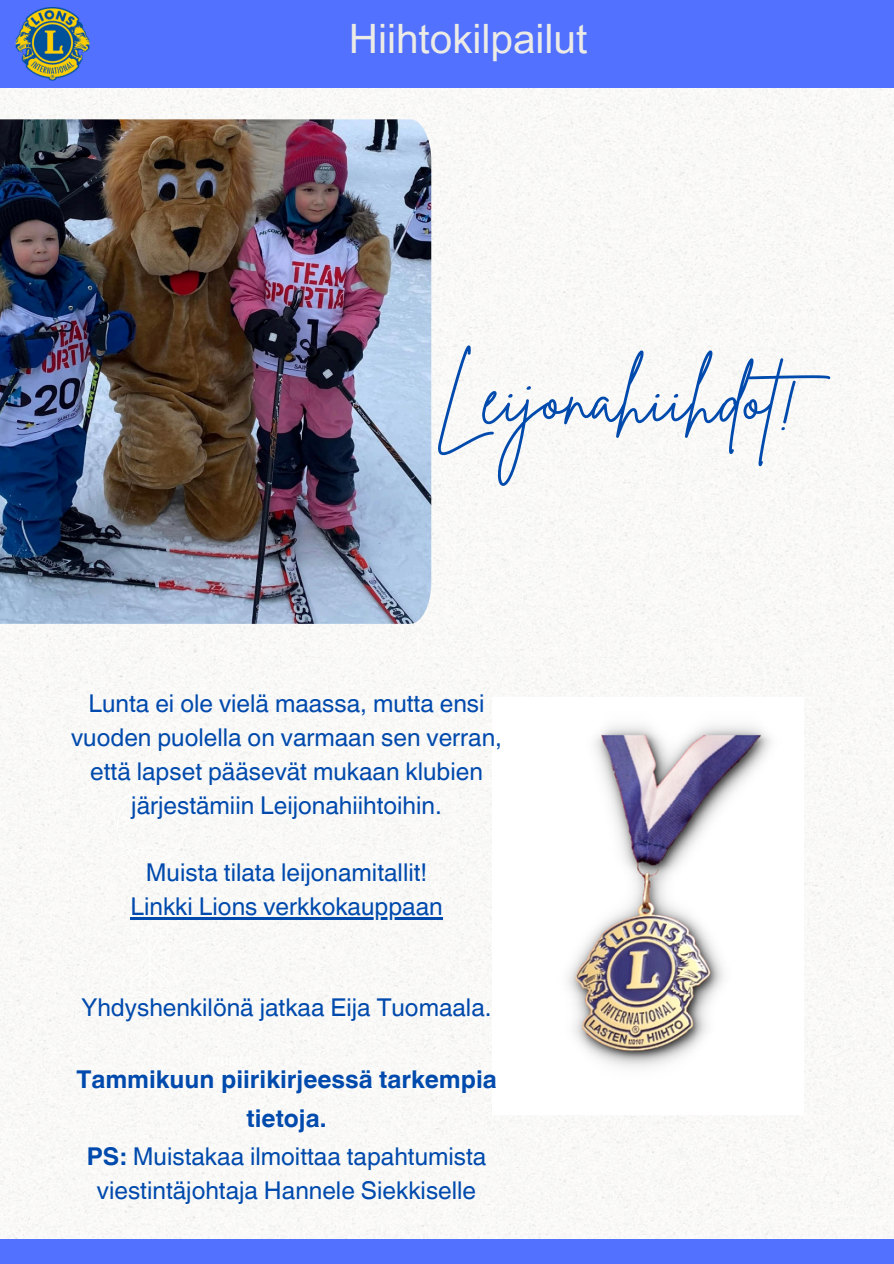
<style>
.page{position:relative;width:894px;height:1264px;background:#fff}
.page>*{position:absolute;margin:0;border:0;box-sizing:border-box;transform-origin:0 0}
.t1{font:73.5px "Brittany Signature";color:#004aad}
.t2{font:40.5px "Arial MT Pro";color:#ecebe6}
.t3{font:24.45px/33.8px "Helvetica World";color:#004aad;text-align:center}
.t4{font:700 24.45px/38.2px "Helvetica World";color:#004aad;text-align:center}
.s1{font-weight:400}
</style>
<div class="page">
<img style="left:0;top:88px;width:893px;height:1150px">
<svg style="left:111px;top:791px;width:78px;height:77px"></svg>
<svg style="left:122px;top:924px;width:56px;height:79px"></svg>
<div style="left:0;top:0;width:893px;height:88px;background:#5271ff"></div>
<img style="left:16px;top:7px;width:73px;height:74px;border-radius:5px">
<img style="left:492px;top:697px;width:311px;height:417px">
<hr style="left:130px;top:917px;width:312px;height:2px;background:#004aad">
<img style="left:0;top:119px;width:431px;height:504px">
<div style="left:0;top:1238px;width:893px;height:25px;background:#5271ff"></div>
<h2 class="t2" style="left:348px;top:23px;width:240px">Hiihtokilpailut</h2>
<p class="t1" style="left:434px;top:350px;width:417px">Leijonahiihdot!</p>
<p class="t3" style="left:71px;top:687px;width:432px">Lunta ei ole vielä maassa, mutta ensi vuoden puolella on varmaan sen verran, että lapset pääsevät mukaan klubien järjestämiin Leijonahiihtoihin.</p>
<h1 class="t3" style="left:146px;top:856px;width:283px">Muista tilata leijonamitallit!</h1>
<h3 class="t3" style="left:130px;top:889px;width:313px">Linkki Lions verkkokauppaan</h3>
<h3 class="t3" style="left:82px;top:991px;width:411px">Yhdyshenkilönä jatkaa Eija Tuomaala.</h3>
<h3 class="t4" style="left:76px;top:1058px;width:422px">Tammikuun piirikirjeessä tarkempia tietoja.<br>PS: <span class="s1">Muistakaa ilmoittaa tapahtumista</span></h3>
<h3 class="t3" style="left:97px;top:1173px;width:380px">viestintäjohtaja Hannele Siekkiselle</h3>
</div>
